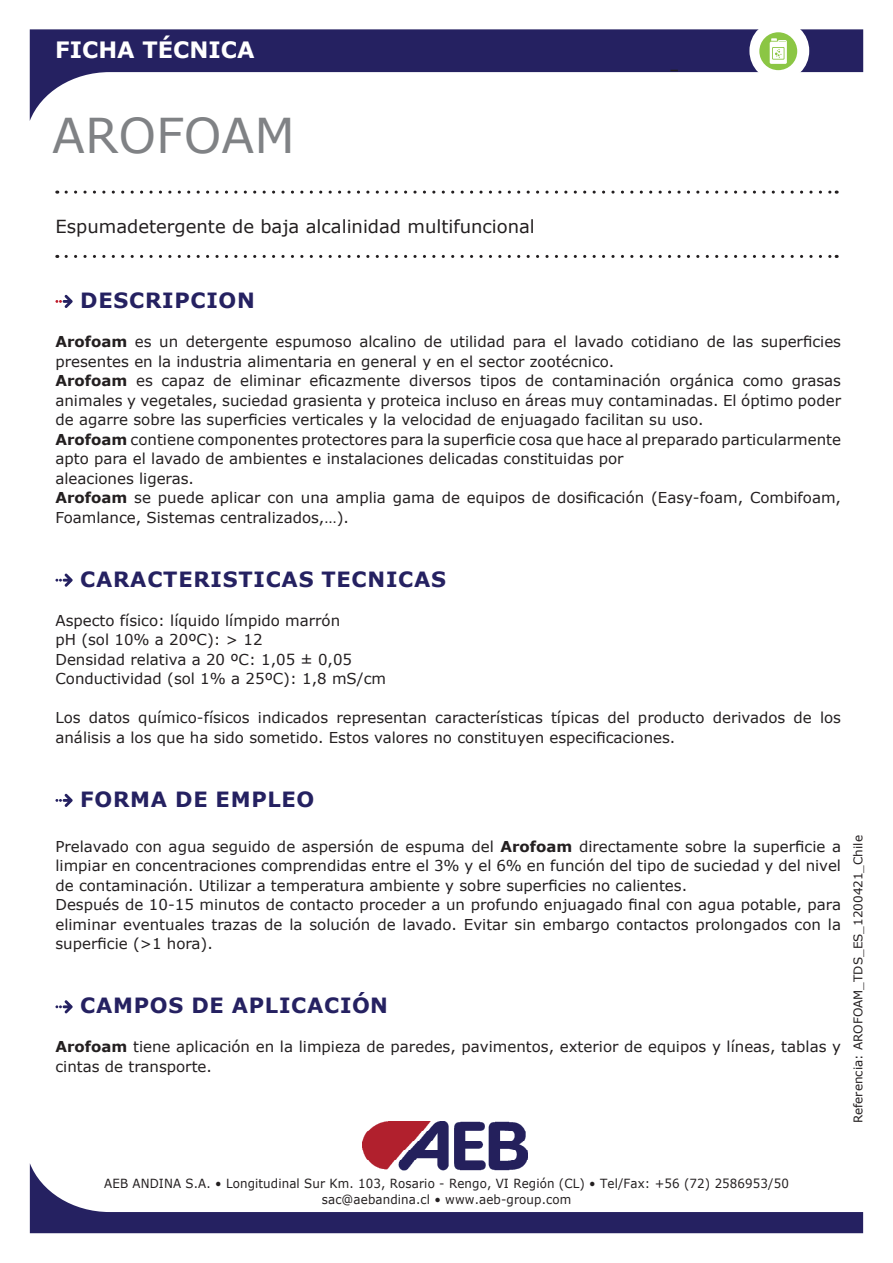
<style>
.page{position:relative;width:893px;height:1263px;background:#fff}
.page>*{position:absolute;margin:0;border:0;box-sizing:border-box;transform-origin:0 0}
.t1{font:48px "Verdana";color:#808285}
.t2{font:700 22.5px "Verdana";color:#fff}
.t3{font:700 21px "Verdana";letter-spacing:.035em;color:#252161}
.t4{font:18px "Verdana";color:#231f20}
.t5{font:15px/19.5px "Verdana";color:#231f20}
.t6{font:12.6px/15.1px "Verdana";letter-spacing:.01em;color:#231f20;text-align:center;scale:.94 1}
.t7{font:12px "Verdana";color:#231f20}
.s1{font-weight:700}
</style>
<div class="page">
<svg style="left:30px;top:29px;width:833px;height:91px"></svg>
<svg style="left:66px;top:191px;width:771px;height:3px"></svg>
<svg style="left:66px;top:255px;width:771px;height:3px"></svg>
<div style="left:749px;top:21px;width:60px;height:60px;background:#fff;border-radius:30px"></div>
<div style="left:759px;top:32px;width:38px;height:38px;background:#8bc644;border-radius:50%"></div>
<svg style="left:770px;top:38px;width:17px;height:26px"></svg>
<img style="left:363px;top:1121px;width:164px;height:42px">
<svg style="left:30px;top:1163px;width:833px;height:70px"></svg>
<svg style="left:55px;top:295px;width:18px;height:13px"></svg>
<svg style="left:55px;top:574px;width:18px;height:13px"></svg>
<svg style="left:55px;top:794px;width:18px;height:13px"></svg>
<svg style="left:55px;top:1000px;width:18px;height:13px"></svg>
<h2 class="t2" style="left:55px;top:34px;width:201px">FICHA TÉCNICA</h2>
<h1 class="t1" style="left:52px;top:103px;width:244px">AROFOAM</h1>
<p class="t4" style="left:55px;top:215px;width:481px">Espumadetergente de baja alcalinidad multifuncional</p>
<h3 class="t3" style="left:80px;top:285px;width:176px">DESCRIPCION</h3>
<p class="t5" style="left:55px;top:332px;width:787px"><span class="s1">Arofoam</span> es un detergente espumoso alcalino de utilidad para el lavado cotidiano de las superficies presentes en la industria alimentaria en general y en el sector zootécnico.<br><span class="s1">Arofoam</span> es capaz de eliminar eficazmente diversos tipos de contaminación orgánica como grasas animales y vegetales, suciedad grasienta y proteica incluso en áreas muy contaminadas. El óptimo poder de agarre sobre las superficies verticales y la velocidad de enjuagado facilitan su uso.<br><span class="s1">Arofoam</span> contiene componentes protectores para la superficie cosa que hace al preparado particularmente apto para el lavado de ambientes e instalaciones delicadas constituidas por<br>aleaciones ligeras.<br><span class="s1">Arofoam</span> se puede aplicar con una amplia gama de equipos de dosificación (Easy-foam, Combifoam, Foamlance, Sistemas centralizados,…).</p>
<h3 class="t3" style="left:80px;top:564px;width:367px">CARACTERISTICAS TECNICAS</h3>
<p class="t5" style="left:55px;top:610px;width:332px">Aspecto físico: líquido límpido marrón<br>pH (sol 10% a 20ºC): &gt; 12<br>Densidad relativa a 20 ºC: 1,05 ± 0,05<br>Conductividad (sol 1% a 25ºC): 1,8 mS/cm</p>
<p class="t5" style="left:55px;top:708px;width:787px">Los datos químico-físicos indicados representan características típicas del producto derivados de los análisis a los que ha sido sometido. Estos valores no constituyen especificaciones.</p>
<h3 class="t3" style="left:80px;top:784px;width:236px">FORMA DE EMPLEO</h3>
<p class="t5" style="left:55px;top:836px;width:787px">Prelavado con agua seguido de aspersión de espuma del <span class="s1">Arofoam</span> directamente sobre la superficie a limpiar en concentraciones comprendidas entre el 3% y el 6% en función del tipo de suciedad y del nivel de contaminación. Utilizar a temperatura ambiente y sobre superficies no calientes.<br>Después de 10-15 minutos de contacto proceder a un profundo enjuagado final con agua potable, para eliminar eventuales trazas de la solución de lavado. Evitar sin embargo contactos prolongados con la superficie (&gt;1 hora).</p>
<h3 class="t3" style="left:80px;top:991px;width:309px">CAMPOS DE APLICACIÓN</h3>
<p class="t5" style="left:55px;top:1037px;width:787px"><span class="s1">Arofoam</span> tiene aplicación en la limpieza de paredes, pavimentos, exterior de equipos y líneas, tablas y cintas de transporte.</p>
<p class="t7" style="left:850px;top:1123px;width:289px;rotate:-90deg">Referencia: AROFOAM_TDS_ES_1200421_Chile</p>
<p class="t6" style="left:104px;top:1176px;width:730px">AEB ANDINA S.A. • Longitudinal Sur Km. 103, Rosario - Rengo, VI Región (CL) • Tel/Fax: +56 (72) 2586953/50 sac@aebandina.cl • www.aeb-group.com</p>
</div>
